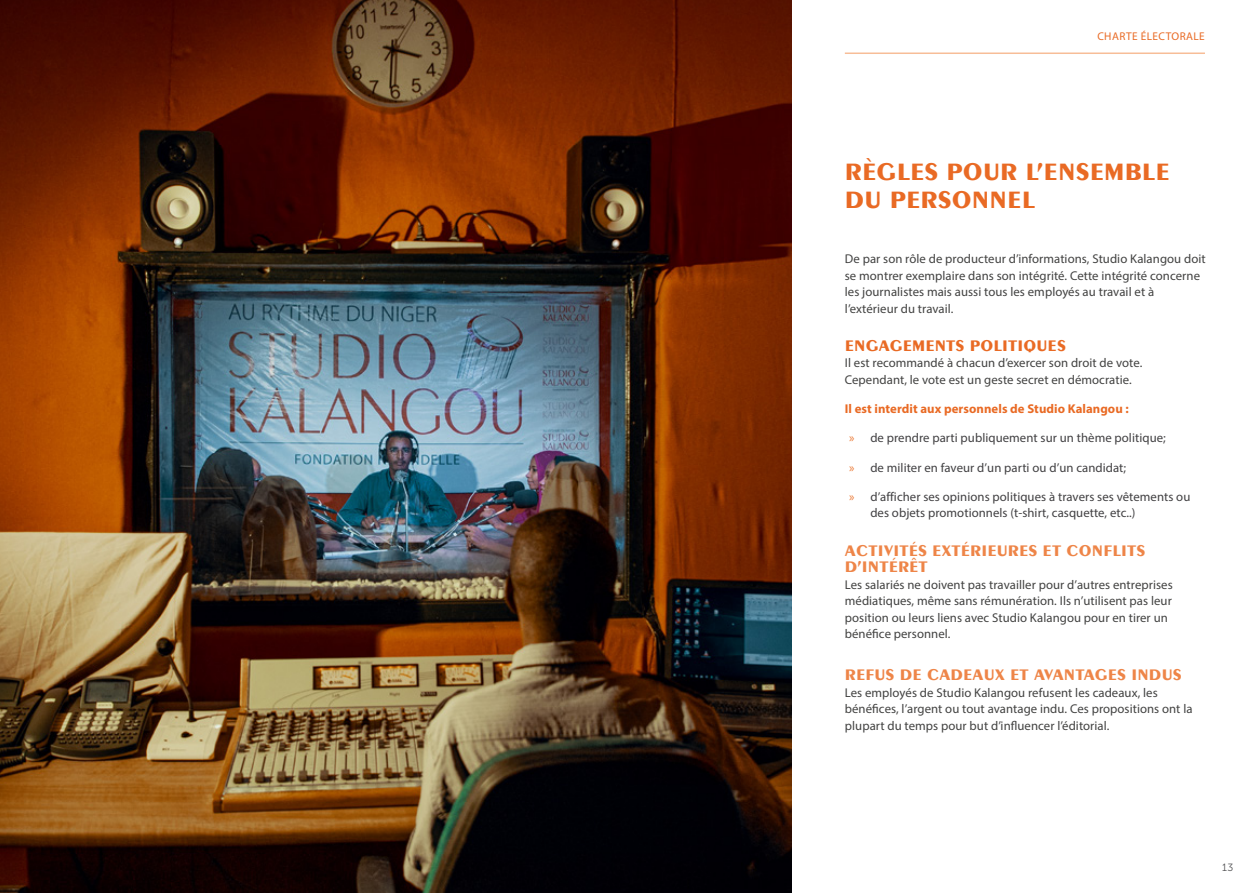
<style>
.page{position:relative;width:1259px;height:893px;background:#fff}
.page>*{position:absolute;margin:0;border:0;box-sizing:border-box;transform-origin:0 0}
.t1{font:700 25.5px/28.5px "Peignot";letter-spacing:.01em;color:#e96a24}
.t2{font:700 16.5px/16.5px "Peignot";letter-spacing:.01em;color:#ee8548}
.t3{font:700 16.5px "Peignot";letter-spacing:.01em;color:#e96a24}
.t4{font:12.75px/16.5px "Myriad Pro";letter-spacing:.005em;color:#424241}
.t5{font:12.75px/16.5px "Myriad Pro";letter-spacing:.005em;color:#414042}
.t6{font:700 12.75px "Myriad Pro";letter-spacing:.005em;color:#e96a24}
.t7{font:11.25px "Myriad Pro";letter-spacing:.04em;color:#e96a24}
.t8{font:10.5px "Museo Sans 300";color:#4d4d4f}
.s1{color:#eb7834}
</style>
<div class="page">
<hr style="left:845px;top:53px;width:360px;height:1px;background:#f7bd97">
<img style="left:0;top:0;width:791px;height:893px">
<p class="t7" style="left:1097px;top:29px;width:109px">CHARTE ÉLECTORALE</p>
<h1 class="t1" style="left:845px;top:157px;width:326px">RÈGLES POUR L’ENSEMBLE<br>DU PERSONNEL</h1>
<p class="t4" style="left:845px;top:250px;width:362px">De par son rôle de producteur d’informations, Studio Kalangou doit se montrer exemplaire dans son intégrité. Cette intégrité concerne les journalistes mais aussi tous les employés au travail et à l’extérieur du travail.</p>
<p class="t3" style="left:845px;top:336px;width:222px">ENGAGEMENTS POLITIQUES</p>
<p class="t4" style="left:845px;top:355px;width:299px">Il est recommandé à chacun d’exercer son droit de vote.<br>Cependant, le vote est un geste secret en démocratie.</p>
<p class="t6" style="left:845px;top:401px;width:285px">Il est interdit aux personnels de Studio Kalangou :</p>
<p class="t5" style="left:849px;top:430px;width:318px"><span class="s1">»</span> de prendre parti publiquement sur un thème politique;</p>
<p class="t5" style="left:849px;top:459px;width:279px"><span class="s1">»</span> de militer en faveur d’un parti ou d’un candidat;</p>
<p class="t5" style="left:870px;top:488px;width:321px;text-indent:-21px"><span class="s1">»</span> d’afficher ses opinions politiques à travers ses vêtements ou des objets promotionnels (t-shirt, casquette, etc..)</p>
<p class="t2" style="left:845px;top:542px;width:302px">ACTIVITÉS EXTÉRIEURES ET CONFLITS<br>D’INTÉRÊT</p>
<p class="t4" style="left:845px;top:576px;width:329px">Les salariés ne doivent pas travailler pour d’autres entreprises médiatiques, même sans rémunération. Ils n’utilisent pas leur position ou leurs liens avec Studio Kalangou pour en tirer un bénéfice personnel.</p>
<p class="t2" style="left:845px;top:667px;width:338px">REFUS DE CADEAUX ET AVANTAGES INDUS</p>
<p class="t4" style="left:845px;top:684px;width:349px">Les employés de Studio Kalangou refusent les cadeaux, les bénéfices, l’argent ou tout avantage indu. Ces propositions ont la plupart du temps pour but d’influencer l’éditorial.</p>
<p class="t8" style="left:1222px;top:862px;width:13px">13</p>
</div>
